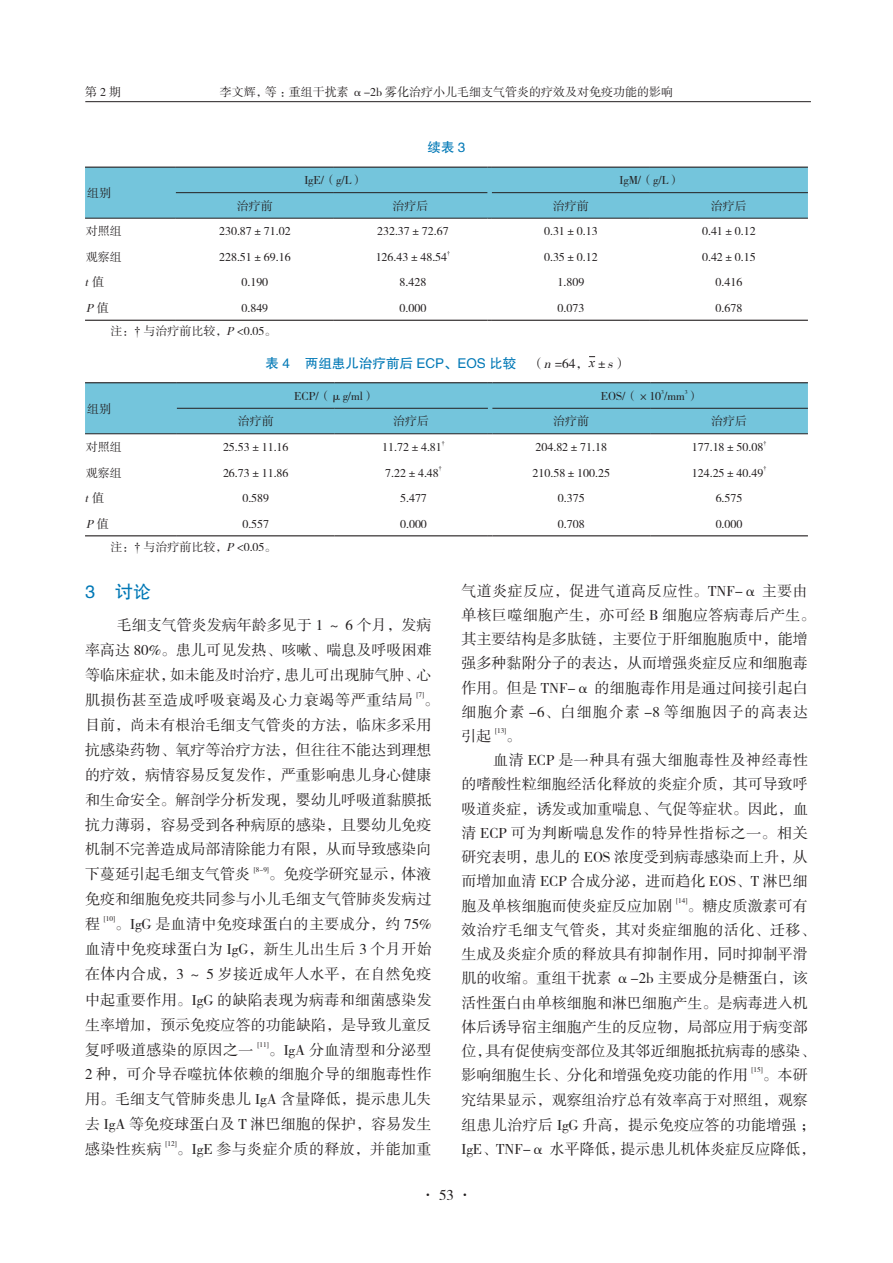
<style>
.page{position:relative;width:893px;height:1263px;background:#fff}
.page>*{position:absolute;margin:0;border:0;box-sizing:border-box;transform-origin:0 0}
._1标题{font:18px "FZHTK GBK1 0";color:#0078b6}
.全文段路样式{font:15px/24.9px "FZSSK GBK1 0";letter-spacing:.005em;color:#231f20;text-align:justify}
.全文段路样式-2{font:15px "FZSSK GBK1 0";letter-spacing:.03em;color:#231f20}
._4中文标题_1{font:13.5px "FZHTK GBK1 0";color:#0078b6}
.表格文本1{font:12px "FZSSK GBK1 0";color:#231f20}
.书眉{font:12px "FZSSK GBK1 0";color:#231f20}
.表注_正文{font:12px "FZSSK GBK1 0";color:#231f20}
.表格文本1-2{font:italic 12px "FZSSK GBK1 0";color:#231f20}
.全文段路样式-3{font:7.2px "FZSSK GBK1 0";color:#231f20}
.表格文本1-3{font:5.85px "Times New Roman";color:#231f20}
.表格文本1-4{font:5.85px "FZSSK GBK1 0";color:#231f20}
.s1{font-style:normal}
.s2{font-family:"Times New Roman"}
.s3{font-style:italic}
.s4{font-family:"FZSSK GBK1 0";color:#231f20}
.s5{font-family:"FZSSK GBK1 0";font-style:italic;color:#231f20}
.s6{font-family:"Times New Roman";font-style:italic;color:#231f20}
</style>
<div class="page">
<hr style="left:85px;top:101px;width:726px;height:1px;background:#231f20">
<svg style="left:85px;top:382px;width:723px;height:52px;background:#70bdd3"></svg>
<hr style="left:492px;top:433px;width:158px;height:1px;background:#231f20">
<hr style="left:650px;top:433px;width:158px;height:1px;background:#231f20">
<svg style="left:85px;top:535px;width:407px;height:1px"></svg>
<hr style="left:492px;top:535px;width:158px;height:1px;background:#231f20">
<hr style="left:650px;top:535px;width:158px;height:1px;background:#231f20">
<svg style="left:85px;top:167px;width:723px;height:52px;background:#71bdd3"></svg>
<hr style="left:492px;top:167px;width:158px;height:1px;background:#231f20">
<hr style="left:650px;top:167px;width:158px;height:1px;background:#231f20">
<svg style="left:85px;top:319px;width:723px;height:2px"></svg>
<hr style="left:492px;top:320px;width:158px;height:1px;background:#231f20">
<hr style="left:650px;top:320px;width:158px;height:1px;background:#231f20">
<p class="书眉" style="left:85px;top:85px;width:37px">第2期</p>
<p class="书眉" style="left:220px;top:86px;width:455px">李文辉，等：重组干扰素 α-2b 雾化治疗小儿毛细支气管炎的疗效及对免疫功能的影响</p>
<p class="表格文本1" style="left:87px;top:187px;width:25px">组别</p>
<p class="_4中文标题_1" style="left:428px;top:140px;width:39px">续表 3</p>
<p class="表格文本1" style="left:304px;top:174px;width:61px">IgE/（g/L）</p>
<p class="表格文本1" style="left:619px;top:174px;width:63px">IgM/（g/L）</p>
<p class="表格文本1" style="left:237px;top:199px;width:37px">治疗前</p>
<p class="表格文本1" style="left:393px;top:199px;width:37px">治疗后</p>
<p class="表格文本1" style="left:553px;top:199px;width:37px">治疗前</p>
<p class="表格文本1" style="left:711px;top:199px;width:37px">治疗后</p>
<p class="表格文本1" style="left:86px;top:225px;width:38px">对照组</p>
<p class="表格文本1" style="left:219px;top:225px;width:73px">230.87±71.02</p>
<p class="表格文本1" style="left:377px;top:225px;width:73px">232.37±72.67</p>
<p class="表格文本1" style="left:544px;top:225px;width:55px">0.31±0.13</p>
<p class="表格文本1" style="left:702px;top:225px;width:55px">0.41±0.12</p>
<p class="表格文本1" style="left:86px;top:251px;width:38px">观察组</p>
<p class="表格文本1" style="left:219px;top:251px;width:73px">228.51±69.16</p>
<p class="表格文本1" style="left:376px;top:251px;width:73px">126.43±48.54</p>
<p class="表格文本1-3" style="left:447px;top:248px;width:4px">†</p>
<p class="表格文本1" style="left:544px;top:251px;width:55px">0.35±0.12</p>
<p class="表格文本1" style="left:702px;top:251px;width:55px">0.42±0.15</p>
<p class="表格文本1-2" style="left:85px;top:276px;width:21px">t<span class="s1">值</span></p>
<p class="表格文本1" style="left:241px;top:276px;width:28px">0.190</p>
<p class="表格文本1" style="left:399px;top:276px;width:28px">8.428</p>
<p class="表格文本1" style="left:557px;top:276px;width:28px">1.809</p>
<p class="表格文本1" style="left:715px;top:276px;width:28px">0.416</p>
<p class="表格文本1-2" style="left:86px;top:302px;width:24px">P<span class="s1">值</span></p>
<p class="表格文本1" style="left:241px;top:302px;width:28px">0.849</p>
<p class="表格文本1" style="left:399px;top:302px;width:28px">0.000</p>
<p class="表格文本1" style="left:557px;top:302px;width:28px">0.073</p>
<p class="表格文本1" style="left:715px;top:302px;width:28px">0.678</p>
<p class="表注_正文" style="left:111px;top:325px;width:167px">注：<span class="s2">†</span> 与治疗前比较，<span class="s3">P</span>&lt;0.05。</p>
<p class="表格文本1" style="left:87px;top:402px;width:25px">组别</p>
<p class="_4中文标题_1" style="left:266px;top:355px;width:363px">表 4 两组患儿治疗前后 ECP、EOS 比较 <span class="s4">（</span><span class="s5">n</span><span class="s4">=64，</span><span class="s6">x</span><span class="s4">±</span><span class="s5">s</span><span class="s4">）</span></p>
<p class="表格文本1-4" style="left:661px;top:389px;width:4px">3</p>
<p class="表格文本1-4" style="left:685px;top:389px;width:4px">3</p>
<p class="表格文本1" style="left:294px;top:390px;width:83px">ECP/（μg/ml）</p>
<p class="表格文本1" style="left:601px;top:390px;width:100px">EOS/（×10 /mm ）</p>
<p class="表格文本1" style="left:238px;top:415px;width:37px">治疗前</p>
<p class="表格文本1" style="left:393px;top:415px;width:37px">治疗后</p>
<p class="表格文本1" style="left:553px;top:415px;width:37px">治疗前</p>
<p class="表格文本1" style="left:711px;top:415px;width:37px">治疗后</p>
<p class="表格文本1" style="left:86px;top:441px;width:37px">对照组</p>
<p class="表格文本1" style="left:223px;top:441px;width:67px">25.53±11.16</p>
<p class="表格文本1" style="left:382px;top:441px;width:61px">11.72±4.81</p>
<p class="表格文本1-3" style="left:442px;top:438px;width:4px">†</p>
<p class="表格文本1" style="left:536px;top:441px;width:73px">204.82±71.18</p>
<p class="表格文本1" style="left:692px;top:441px;width:73px">177.18±50.08</p>
<p class="表格文本1-3" style="left:763px;top:438px;width:4px">†</p>
<p class="表格文本1" style="left:86px;top:466px;width:37px">观察组</p>
<p class="表格文本1" style="left:223px;top:466px;width:67px">26.73±11.86</p>
<p class="表格文本1" style="left:385px;top:466px;width:55px">7.22±4.48</p>
<p class="表格文本1-3" style="left:439px;top:464px;width:4px">†</p>
<p class="表格文本1" style="left:533px;top:466px;width:79px">210.58±100.25</p>
<p class="表格文本1" style="left:692px;top:466px;width:73px">124.25±40.49</p>
<p class="表格文本1-3" style="left:763px;top:464px;width:4px">†</p>
<p class="表格文本1-2" style="left:85px;top:492px;width:21px">t<span class="s1">值</span></p>
<p class="表格文本1" style="left:242px;top:492px;width:28px">0.589</p>
<p class="表格文本1" style="left:400px;top:492px;width:28px">5.477</p>
<p class="表格文本1" style="left:558px;top:492px;width:28px">0.375</p>
<p class="表格文本1" style="left:716px;top:492px;width:28px">6.575</p>
<p class="表格文本1-2" style="left:86px;top:517px;width:24px">P<span class="s1">值</span></p>
<p class="表格文本1" style="left:242px;top:517px;width:28px">0.557</p>
<p class="表格文本1" style="left:400px;top:517px;width:28px">0.000</p>
<p class="表格文本1" style="left:558px;top:517px;width:28px">0.708</p>
<p class="表格文本1" style="left:716px;top:517px;width:28px">0.000</p>
<p class="表注_正文" style="left:111px;top:541px;width:167px">注：<span class="s2">†</span> 与治疗前比较，<span class="s3">P</span>&lt;0.05。</p>
<p class="_1标题" style="left:85px;top:582px;width:67px">3 讨论</p>
<p class="全文段路样式" style="left:85px;top:613px;width:348px;text-indent:32px">毛细支气管炎发病年龄多见于 1 ～ 6 个月，发病率高达 80%。患儿可见发热、咳嗽、喘息及呼吸困难等临床症状，如未能及时治疗，患儿可出现肺气肿、心肌损伤甚至造成呼吸衰竭及心力衰竭等严重结局</p>
<p class="全文段路样式-3" style="left:417px;top:691px;width:9px">[7]</p>
<p class="全文段路样式" style="left:85px;top:688px;width:356px;text-align:left;text-indent:339px">。目前，尚未有根治毛细支气管炎的方法，临床多采用抗感染药物、氧疗等治疗方法，但往往不能达到理想的疗效，病情容易反复发作，严重影响患儿身心健康和生命安全。解剖学分析发现，婴幼儿呼吸道黏膜抵抗力薄弱，容易受到各种病原的感染，且婴幼儿免疫机制不完善造成局部清除能力有限，从而导致感染向下蔓延引起毛细支气管炎</p>
<p class="全文段路样式" style="left:85px;top:862px;width:348px;text-indent:184px">。免疫学研究显示，体液免疫和细胞免疫共同参与小儿毛细支气管肺炎发病过程</p>
<p class="全文段路样式-3" style="left:254px;top:865px;width:17px">[8-9]</p>
<p class="全文段路样式-3" style="left:104px;top:915px;width:13px">[10]</p>
<p class="全文段路样式" style="left:85px;top:912px;width:348px;text-indent:30px">。IgG 是血清中免疫球蛋白的主要成分，约 75%血清中免疫球蛋白为 IgG，新生儿出生后 3 个月开始在体内合成，3 ～ 5 岁接近成年人水平，在自然免疫中起重要作用。IgG 的缺陷表现为病毒和细菌感染发生率增加，预示免疫应答的功能缺陷，是导致儿童反复呼吸道感染的原因之一</p>
<p class="全文段路样式-3" style="left:257px;top:1040px;width:13px">[11]</p>
<p class="全文段路样式" style="left:85px;top:1038px;width:348px;text-indent:184px">。IgA 分血清型和分泌型2 种，可介导吞噬抗体依赖的细胞介导的细胞毒性作用。毛细支气管肺炎患儿 IgA 含量降低，提示患儿失去 IgA 等免疫球蛋白及 T 淋巴细胞的保护，容易发生感染性疾病</p>
<p class="全文段路样式-3" style="left:166px;top:1140px;width:13px">[12]</p>
<p class="全文段路样式-2" style="left:177px;top:1141px;width:256px">。IgE 参与炎症介质的释放，并能加重</p>
<p class="全文段路样式" style="left:461px;top:579px;width:356px;line-height:24.2px;text-align:left">气道炎症反应，促进气道高反应性。TNF-α 主要由单核巨噬细胞产生，亦可经 B 细胞应答病毒后产生。其主要结构是多肽链，主要位于肝细胞胞质中，能增强多种黏附分子的表达，从而增强炎症反应和细胞毒作用。但是 TNF-α 的细胞毒作用是通过间接引起白细胞介素 -6、白细胞介素 -8 等细胞因子的高表达引起</p>
<p class="全文段路样式-3" style="left:495px;top:727px;width:13px">[13]</p>
<p class="全文段路样式" style="left:506px;top:724px;width:16px">。</p>
<p class="全文段路样式" style="left:461px;top:749px;width:348px;line-height:24.3px;text-indent:32px">血清 ECP 是一种具有强大细胞毒性及神经毒性的嗜酸性粒细胞经活化释放的炎症介质，其可导致呼吸道炎症，诱发或加重喘息、气促等症状。因此，血清 ECP 可为判断喘息发作的特异性指标之一。相关研究表明，患儿的 EOS 浓度受到病毒感染而上升，从而增加血清 ECP 合成分泌，进而趋化 EOS、T 淋巴细胞及单核细胞而使炎症反应加剧</p>
<p class="全文段路样式-3" style="left:676px;top:896px;width:13px">[14]</p>
<p class="全文段路样式" style="left:461px;top:894px;width:356px;line-height:24.2px;text-align:left;text-indent:226px">。糖皮质激素可有效治疗毛细支气管炎，其对炎症细胞的活化、迁移、生成及炎症介质的释放具有抑制作用，同时抑制平滑肌的收缩。重组干扰素 α-2b 主要成分是糖蛋白，该活性蛋白由单核细胞和淋巴细胞产生。是病毒进入机体后诱导宿主细胞产生的反应物，局部应用于病变部位，具有促使病变部位及其邻近细胞抵抗病毒的感染、影响细胞生长、分化和增强免疫功能的作用</p>
<p class="全文段路样式-3" style="left:752px;top:1066px;width:13px">[15]</p>
<p class="全文段路样式" style="left:461px;top:1063px;width:356px;text-align:left;text-indent:301px">。本研究结果显示，观察组治疗总有效率高于对照组，观察组患儿治疗后 IgG 升高，提示免疫应答的功能增强；<br>IgE、TNF-α 水平降低，提示患儿机体炎症反应降低，</p>
<p class="全文段路样式" style="left:420px;top:1183px;width:54px">· 53 ·</p>
</div>
